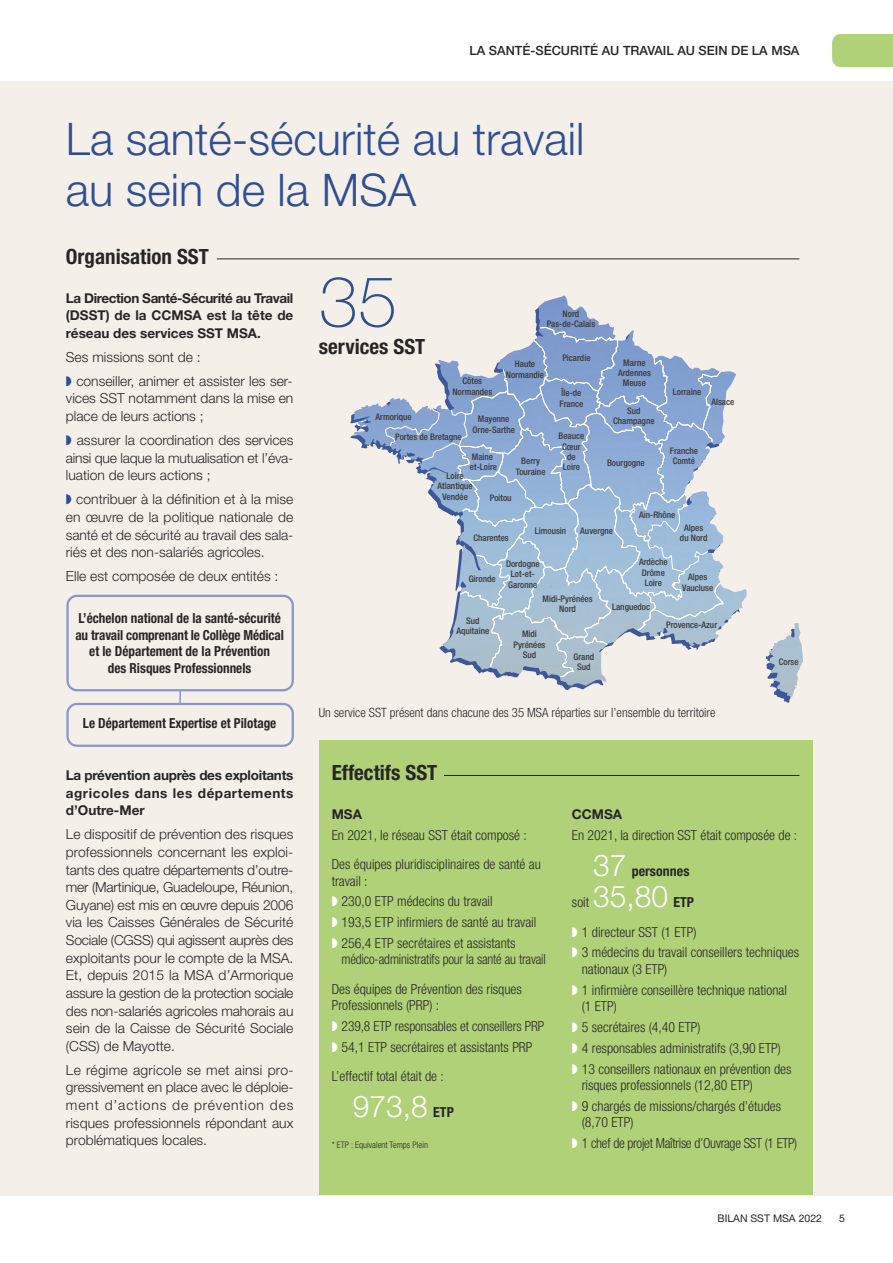
<style>
.page{position:relative;width:893px;height:1263px;background:#fff}
.page>*{position:absolute;margin:0;border:0;box-sizing:border-box;transform-origin:0 0}
.t1{font:100 70.5px "Helvetica Neue LT Std";color:#304f93}
.t2{font:300 45px/51px "Helvetica Neue LT Std";color:#304f93}
.t3{font:300 30px "Helvetica Neue LT Std";color:#fff}
.t4{font:700 condensed 21px "Helvetica Neue LT Std";color:#272627}
.t5{font:300 13.8px/17.7px "Helvetica Neue LT Std";color:#272627;text-align:justify}
.t6{font:300 condensed 13.8px/20.7px "Helvetica Neue LT Std";color:#272627}
.t7{font:700 condensed 13.8px/16.5px "Helvetica Neue LT Std";color:#272627;text-align:center;scale:.95 1}
.t8{font:300 condensed 13.8px/29.2px "Helvetica Neue LT Std";color:#272627;scale:.95 1}
.t9{font:300 condensed 13.8px "Helvetica Neue LT Std";letter-spacing:-.02em;color:#272627}
.t10{font:700 condensed 13.8px "Helvetica Neue LT Std";color:#272627}
.t11{font:700 13.5px/17.7px "Helvetica Neue LT Std";color:#272627;text-align:justify}
.t12{font:300 condensed 12.75px "Helvetica Neue LT Std";color:#272627}
.t13{font:500 12.75px "Helvetica Neue LT Std";color:#272627}
.t14{font:10.5px "Helvetica Neue";color:#272627}
.t15{font:500 condensed 9px/10.4px "Helvetica Neue LT Std";color:#393838;text-align:center}
.t16{font:300 condensed 9px "Helvetica Neue LT Std";color:#272627}
.s1{color:#304f93}
.s2{color:#fff}
.s3{font-weight:700;font-stretch:condensed;font-size:13.8px;color:#272627}
.s4{font-weight:300;font-stretch:normal;font-size:30px;color:#fff}
.s5{font-stretch:condensed;font-size:13.8px;color:#272627}
</style>
<div class="page">
<div style="left:0;top:82px;width:893px;height:1114px;background:#f5efe9"></div>
<svg style="left:66px;top:595px;width:228px;height:152px"></svg>
<div style="left:319px;top:741px;width:493px;height:454px;background:#b1d179"></div>
<div style="left:832px;top:34px;width:61px;height:33px;background:#b1d179"></div>
<hr style="left:217px;top:258px;width:582px;height:1px;background:#272627">
<hr style="left:444px;top:775px;width:355px;height:1px;background:#272627">
<svg style="left:766px;top:655px;width:25px;height:48px"></svg>
<svg style="left:350px;top:323px;width:393px;height:367px"></svg>
<img style="left:769px;top:623px;width:34px;height:74px">
<img style="left:354px;top:297px;width:252px;height:389px">
<svg style="left:385px;top:327px;width:339px;height:351px"></svg>
<p class="t13" style="left:470px;top:46px;width:331px">LA SANTÉ-SÉCURITÉ AU TRAVAIL AU SEIN DE LA MSA</p>
<h2 class="t2" style="left:66px;top:118px;width:520px">La santé-sécurité au travail au sein de la MSA</h2>
<h3 class="t4" style="left:66px;top:249px;width:144px">Organisation SST</h3>
<p class="t11" style="left:66px;top:290px;width:229px">La Direction Santé-Sécurité au Travail (DSST) de la CCMSA est la tête de réseau des services SST MSA.</p>
<p class="t5" style="left:66px;top:346px;width:228px;line-height:24px">Ses missions sont de :<br><span class="s1">◗</span> conseiller, animer et assister les ser-</p>
<p class="t5" style="left:66px;top:391px;width:229px">vices SST notamment dans la mise en place de leurs actions ;</p>
<p class="t5" style="left:66px;top:433px;width:229px"><span class="s1">◗</span> assurer la coordination des services ainsi que laque la mutualisation et l’éva&shy;luation de leurs actions ;</p>
<p class="t5" style="left:66px;top:492px;width:229px"><span class="s1">◗</span> contribuer à la définition et à la mise en œuvre de la politique nationale de santé et de sécurité au travail des sala&shy;riés et des non-salariés agricoles.</p>
<p class="t5" style="left:66px;top:569px;width:214px">Elle est composée de deux entités :</p>
<p class="t7" style="left:75px;top:611px;width:221px">L’échelon national de la santé-sécurité au travail comprenant le Collège Médical et le Département de la Prévention<br>des Risques Professionnels</p>
<h1 class="t1" style="left:319px;top:276px;width:80px">35</h1>
<h3 class="t4" style="left:319px;top:339px;width:108px">services SST</h3>
<p class="t15" style="left:547px;top:309px;width:50px">Nord<br>Pas-de-Calais</p>
<p class="t15" style="left:562px;top:353px;width:30px">Picardie</p>
<p class="t15" style="left:618px;top:358px;width:34px">Marne<br>Ardennes<br>Meuse</p>
<p class="t15" style="left:506px;top:360px;width:40px">Haute<br>Normandie</p>
<p class="t15" style="left:452px;top:377px;width:42px">Côtes<br>Normandes</p>
<p class="t15" style="left:673px;top:387px;width:30px">Lorraine</p>
<p class="t15" style="left:560px;top:389px;width:25px;text-align:left">Île-de<br>France</p>
<p class="t15" style="left:711px;top:397px;width:25px">Alsace</p>
<p class="t15" style="left:613px;top:406px;width:43px">Sud<br>Champagne</p>
<p class="t15" style="left:375px;top:412px;width:38px">Armorique</p>
<p class="t15" style="left:395px;top:432px;width:68px">Portes de Bretagne</p>
<p class="t15" style="left:437px;top:471px;width:37px">Loire<br>Atlantique<br>Vendée</p>
<p class="t15" style="left:472px;top:415px;width:44px">Mayenne<br>Orne-Sarthe</p>
<p class="t15" style="left:470px;top:452px;width:29px;text-align:left">Maine et-Loire</p>
<p class="t15" style="left:516px;top:457px;width:31px">Berry<br>Touraine</p>
<p class="t15" style="left:490px;top:493px;width:23px">Poitou</p>
<p class="t15" style="left:474px;top:533px;width:37px">Charentes</p>
<p class="t15" style="left:469px;top:574px;width:28px">Gironde</p>
<p class="t15" style="left:456px;top:616px;width:34px">Sud<br>Aquitaine</p>
<p class="t15" style="left:558px;top:432px;width:27px">Beauce<br>Cœur de<br>Loire</p>
<p class="t15" style="left:670px;top:446px;width:30px">Franche<br>Comté</p>
<p class="t15" style="left:607px;top:458px;width:39px">Bourgogne</p>
<p class="t15" style="left:639px;top:510px;width:38px">Ain-Rhône</p>
<p class="t15" style="left:680px;top:523px;width:29px">Alpes du Nord</p>
<p class="t15" style="left:682px;top:573px;width:33px">Alpes<br>Vaucluse</p>
<p class="t15" style="left:535px;top:527px;width:33px">Limousin</p>
<p class="t15" style="left:580px;top:527px;width:34px">Auvergne</p>
<p class="t15" style="left:506px;top:559px;width:35px;text-align:left">Dordogne<br>Lot-et-<br>Garonne</p>
<p class="t15" style="left:639px;top:558px;width:30px">Ardèche<br>Drôme<br>Loire</p>
<p class="t15" style="left:542px;top:594px;width:52px">Midi-Pyrénées<br>Nord</p>
<p class="t15" style="left:612px;top:603px;width:40px">Languedoc</p>
<p class="t15" style="left:666px;top:620px;width:52px">Provence-Azur</p>
<p class="t15" style="left:513px;top:630px;width:34px">Midi<br>Pyrénées<br>Sud</p>
<p class="t15" style="left:574px;top:652px;width:22px">Grand<br>Sud</p>
<p class="t15" style="left:779px;top:657px;width:21px">Corse</p>
<p class="t7" style="left:83px;top:716px;width:205px">Le Département Expertise et Pilotage</p>
<p class="t11" style="left:66px;top:767px;width:229px">La prévention auprès des exploitants agricoles dans les départements d’Outre-Mer</p>
<p class="t5" style="left:66px;top:827px;width:229px">Le dispositif de prévention des risques professionnels concernant les exploi&shy;tants des quatre départements d’outre&shy;mer (Martinique, Guadeloupe, Réunion, Guyane) est mis en œuvre depuis 2006 via les Caisses Générales de Sécurité Sociale (CGSS) qui agissent auprès des exploitants pour le compte de la MSA.<br>Et, depuis 2015 la MSA d’Armorique assure la gestion de la protection sociale des non-salariés agricoles mahorais au sein de la Caisse de Sécurité Sociale (CSS) de Mayotte.</p>
<p class="t5" style="left:66px;top:1062px;width:229px">Le régime agricole se met ainsi pro&shy;gressivement en place avec le déploie&shy;ment d’actions de prévention des risques professionnels répondant aux problématiques locales.</p>
<p class="t12" style="left:319px;top:707px;width:398px">Un service SST présent dans chacune des 35 MSA réparties sur l’ensemble du territoire</p>
<h3 class="t4" style="left:332px;top:765px;width:107px">Effectifs SST</h3>
<p class="t11" style="left:332px;top:807px;width:32px">MSA</p>
<p class="t6" style="left:332px;top:821px;width:211px;line-height:29.2px">En 2021, le réseau SST était composé :<br>Des équipes pluridisciplinaires de santé au</p>
<p class="t6" style="left:332px;top:871px;width:206px">travail :<br><span class="s2">◗</span> 230,0 ETP médecins du travail<br><span class="s2">◗</span> 193,5 ETP infirmiers de santé au travail <span class="s2">◗</span> 256,4 ETP secrétaires et assistants</p>
<p class="t8" style="left:332px;top:946px;width:227px;text-indent:10px">médico-administratifs pour la santé au travail<br>Des équipes de Prévention des risques</p>
<p class="t6" style="left:332px;top:996px;width:214px">Professionnels (PRP) :<br><span class="s2">◗</span> 239,8 ETP responsables et conseillers PRP <span class="s2">◗</span> 54,1 ETP secrétaires et assistants PRP</p>
<p class="t6" style="left:332px;top:1067px;width:114px">L’effectif total était de :</p>
<h3 class="t3" style="left:353px;top:1096px;width:102px">973,8 <span class="s3">ETP</span></h3>
<p class="t11" style="left:572px;top:807px;width:52px">CCMSA</p>
<p class="t6" style="left:572px;top:826px;width:227px">En 2021, la direction SST était composée de :</p>
<p class="t10" style="left:593px;top:866px;width:98px"><span class="s4">37</span> personnes</p>
<h3 class="t3" style="left:572px;top:886px;width:124px"><span class="s5">soit</span> 35,80 <span class="s3">ETP</span></h3>
<p class="t6" style="left:572px;top:923px;width:229px"><span class="s2">◗</span> 1 directeur SST (1 ETP)<br><span class="s2">◗</span> 3 médecins du travail conseillers techniques</p>
<p class="t6" style="left:572px;top:960px;width:217px;text-indent:10px">nationaux (3 ETP)<br><span class="s2">◗</span> 1 infirmière conseillère technique national</p>
<p class="t6" style="left:572px;top:997px;width:221px;text-indent:10px">(1 ETP)<br><span class="s2">◗</span> 5 secrétaires (4,40 ETP)<br><span class="s2">◗</span> 4 responsables administratifs (3,90 ETP)<br><span class="s2">◗</span> 13 conseillers nationaux en prévention des</p>
<p class="t6" style="left:572px;top:1076px;width:211px;text-indent:10px">risques professionnels (12,80 ETP)<br><span class="s2">◗</span> 9 chargés de missions/chargés d’études</p>
<p class="t6" style="left:582px;top:1113px;width:53px">(8,70 ETP)</p>
<p class="t16" style="left:332px;top:1142px;width:98px">* ETP : Equivalent Temps Plein</p>
<p class="t9" style="left:572px;top:1138px;width:227px"><span class="s2">◗</span> 1 chef de projet Maîtrise d’Ouvrage SST (1 ETP)</p>
<p class="t14" style="left:717px;top:1214px;width:106px">BILAN SST MSA 2022</p>
<p class="t14" style="left:839px;top:1214px;width:7px">5</p>
</div>
